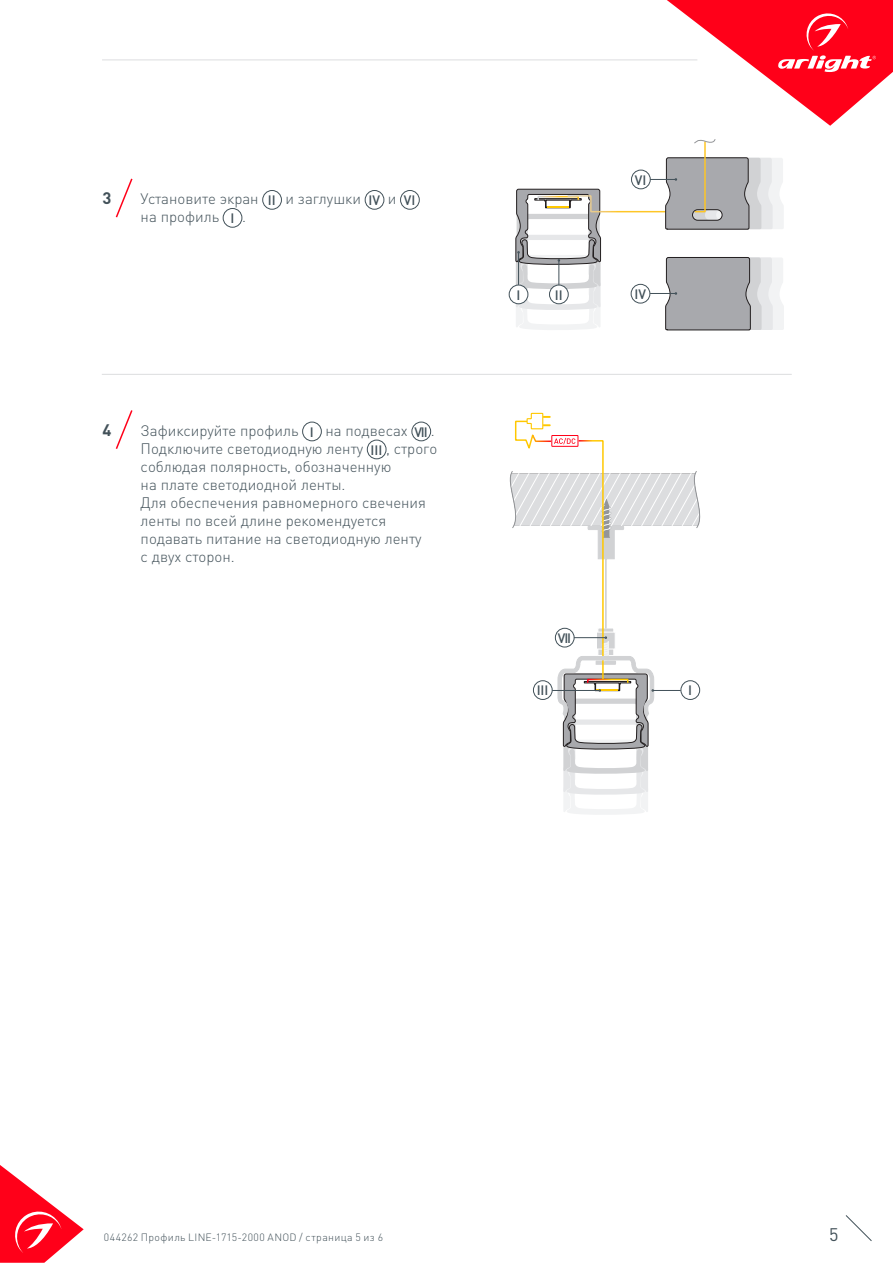
<style>
.page{position:relative;width:893px;height:1263px;background:#fff}
.page>*{position:absolute;margin:0;border:0;box-sizing:border-box;transform-origin:0 0}
.t1{font:18px "DIN Pro";color:#425159}
.t2{font:700 16.5px "DIN Pro";color:#425159}
.t3{font:300 15px/18px "DIN Pro";color:#425159}
.t4{font:500 13.5px "DIN Pro";color:#425159}
.t5{font:300 10.5px "DIN Pro";letter-spacing:.035em;color:#425159}
</style>
<div class="page">
<svg style="left:0;top:1165px;width:84px;height:98px"></svg>
<svg style="left:845px;top:1215px;width:27px;height:26px"></svg>
<svg style="left:667px;top:0;width:226px;height:126px"></svg>
<hr style="left:102px;top:60px;width:595px;height:1px;background:#dcdddf">
<div style="left:302px;top:422px;width:20px;height:19px;border:1px solid #425159;border-radius:50%"></div>
<div style="left:412px;top:422px;width:19px;height:19px;border:1px solid #425159;border-radius:50%"></div>
<div style="left:367px;top:440px;width:19px;height:19px;border:1px solid #425159;border-radius:50%"></div>
<svg style="left:115px;top:410px;width:18px;height:39px"></svg>
<div style="left:263px;top:190px;width:19px;height:19px;border:1px solid #425159;border-radius:50%"></div>
<div style="left:365px;top:190px;width:19px;height:19px;border:1px solid #425159;border-radius:50%"></div>
<div style="left:400px;top:190px;width:19px;height:19px;border:1px solid #425159;border-radius:50%"></div>
<div style="left:223px;top:208px;width:19px;height:19px;border:1px solid #425159;border-radius:50%"></div>
<svg style="left:115px;top:178px;width:18px;height:40px"></svg>
<hr style="left:102px;top:374px;width:690px;height:1px;background:#dcdddf">
<div style="left:509px;top:285px;width:19px;height:19px;border:1px solid #425159;border-radius:50%"></div>
<svg style="left:515px;top:139px;width:269px;height:192px"></svg>
<svg style="left:509px;top:412px;width:192px;height:403px"></svg>
<p class="t2" style="left:102px;top:187px;width:10px">3</p>
<p class="t3" style="left:141px;top:189px;width:120px">Установите экран</p>
<p class="t4" style="left:268px;top:191px;width:9px">II</p>
<p class="t3" style="left:285px;top:189px;width:77px">и заглушки</p>
<p class="t4" style="left:369px;top:191px;width:13px">IV</p>
<p class="t3" style="left:388px;top:189px;width:10px">и</p>
<p class="t4" style="left:404px;top:191px;width:13px">VI</p>
<p class="t3" style="left:141px;top:207px;width:80px">на профиль</p>
<p class="t4" style="left:230px;top:209px;width:5px">I</p>
<p class="t3" style="left:242px;top:207px;width:5px">.</p>
<p class="t2" style="left:102px;top:419px;width:10px">4</p>
<p class="t3" style="left:141px;top:421px;width:159px">Зафиксируйте профиль</p>
<p class="t4" style="left:310px;top:423px;width:5px">I</p>
<p class="t3" style="left:325px;top:421px;width:84px">на подвесах</p>
<p class="t4" style="left:414px;top:423px;width:15px">VII</p>
<p class="t3" style="left:431px;top:421px;width:5px">.</p>
<p class="t3" style="left:141px;top:439px;width:224px">Подключите светодиодную ленту</p>
<p class="t4" style="left:371px;top:441px;width:13px">III</p>
<p class="t3" style="left:141px;top:439px;width:298px;text-indent:246px">, строго соблюдая полярность, обозначенную<br>на плате светодиодной ленты.<br>Для обеспечения равномерного свечения ленты по всей длине рекомендуется подавать питание на светодиодную ленту<br>с двух сторон.</p>
<p class="t4" style="left:516px;top:285px;width:5px">I</p>
<p class="t4" style="left:555px;top:285px;width:9px">II</p>
<p class="t4" style="left:635px;top:171px;width:13px">VI</p>
<p class="t4" style="left:634px;top:285px;width:13px">IV</p>
<p class="t4" style="left:558px;top:629px;width:15px">VII</p>
<p class="t4" style="left:537px;top:681px;width:13px">III</p>
<p class="t4" style="left:688px;top:681px;width:5px">I</p>
<p class="t5" style="left:104px;top:1230px;width:281px">044262 Профиль LINE-1715-2000 ANOD / страница 5 из 6</p>
<p class="t1" style="left:829px;top:1222px;width:11px">5</p>
</div>
